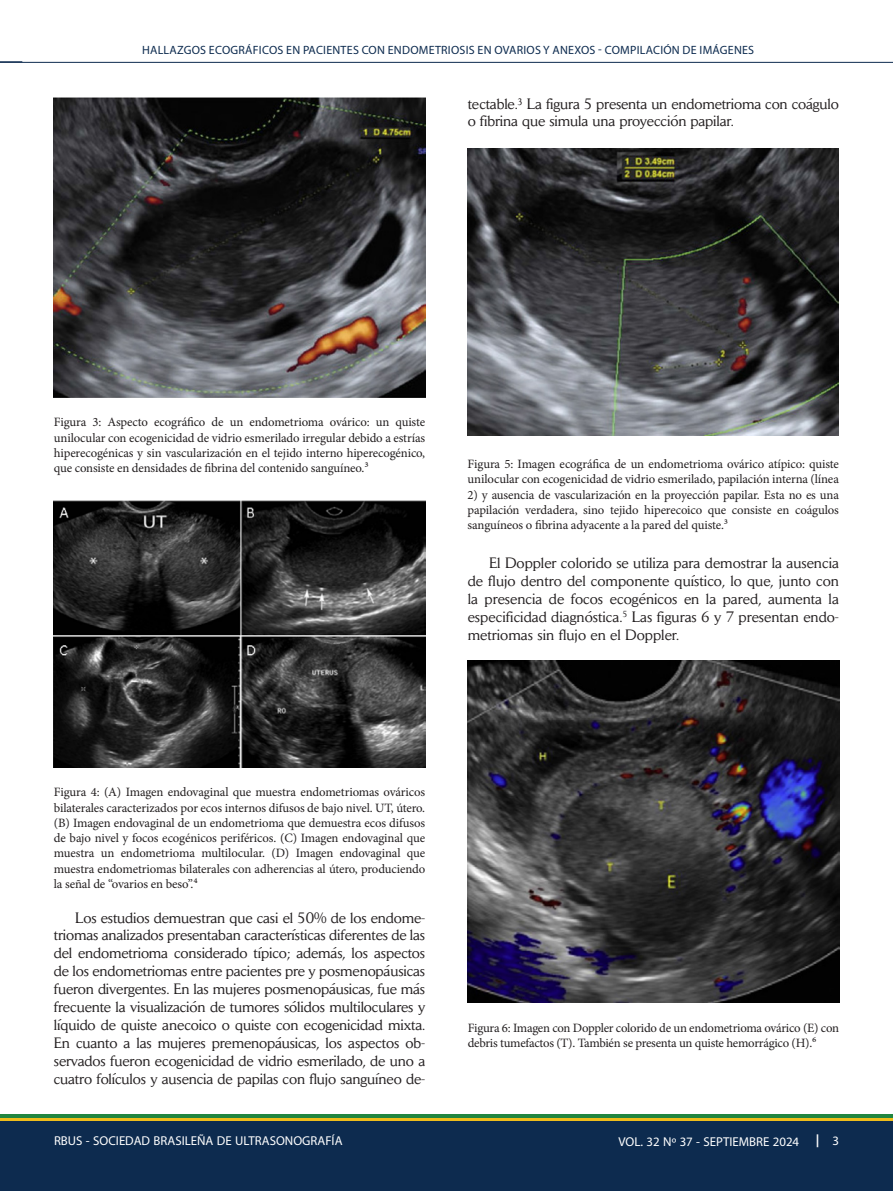
<style>
.page{position:relative;width:893px;height:1191px;background:#fff}
.page>*{position:absolute;margin:0;border:0;box-sizing:border-box;transform-origin:0 0}
.t1{font:18px "Myriad Arabic";color:#fff}
.t2{font:14.85px/17.9px "Daily News";letter-spacing:-.01em;color:#231f20;text-align:justify}
.t3{font:12.75px/15.3px "Minion Pro";letter-spacing:-.015em;color:#231f20;text-align:justify}
.t4{font:12px "Myriad Pro";letter-spacing:.02em;color:#0d2b4f}
.s1{font-weight:700}
</style>
<div class="page">
<div style="left:0;top:1120px;width:893px;height:71px;background:#0d2b4f"></div>
<hr style="left:0;top:1117px;width:893px;height:3px;background:#eebc1b">
<hr style="left:0;top:1114px;width:893px;height:3px;background:#208540">
<img style="left:54px;top:98px;width:371px;height:300px">
<img style="left:54px;top:501px;width:371px;height:266px">
<img style="left:468px;top:149px;width:371px;height:286px">
<img style="left:468px;top:661px;width:371px;height:341px">
<hr style="left:0;top:62px;width:893px;height:1px;background:#0d2b4f">
<svg style="left:0;top:61px;width:22px;height:1px"></svg>
<p class="t4" style="left:142px;top:42px;width:614px">HALLAZGOS ECOGRÁFICOS EN PACIENTES CON ENDOMETRIOSIS EN OVARIOS Y ANEXOS - COMPILACIÓN DE IMÁGENES</p>
<p class="t2" style="left:468px;top:94px;width:373px">tectable.³ La figura 5 presenta un endometrioma con coágulo o fibrina que simula una proyección papilar.</p>
<p class="t3" style="left:54px;top:415px;width:373px">Figura 3: Aspecto ecográfico de un endometrioma ovárico: un quiste unilocular con ecogenicidad de vidrio esmerilado irregular debido a estrías hiperecogénicas y sin vascularización en el tejido interno hiperecogénico, que consiste en densidades de fibrina del contenido sanguíneo.³</p>
<p class="t3" style="left:468px;top:456px;width:373px">Figura 5: Imagen ecográfica de un endometrioma ovárico atípico: quiste unilocular con ecogenicidad de vidrio esmerilado, papilación interna (línea</p>
<p class="t3" style="left:468px;top:487px;width:373px">2) y ausencia de vascularización en la proyección papilar. Esta no es una papilación verdadera, sino tejido hiperecoico que consiste en coágulos sanguíneos o fibrina adyacente a la pared del quiste.³</p>
<p class="t2" style="left:468px;top:554px;width:373px;text-indent:21px">El Doppler colorido se utiliza para demostrar la ausencia de flujo dentro del componente quístico, lo que, junto con la presencia de focos ecogénicos en la pared, aumenta la especificidad diagnóstica.<sup>5</sup> Las figuras 6 y 7 presentan endo&shy;metriomas sin flujo en el Doppler.</p>
<p class="t3" style="left:54px;top:784px;width:373px">Figura 4: (A) Imagen endovaginal que muestra endometriomas ováricos bilaterales caracterizados por ecos internos difusos de bajo nivel. UT, útero. (B) Imagen endovaginal de un endometrioma que demuestra ecos difusos de bajo nivel y focos ecogénicos periféricos. (C) Imagen endovaginal que muestra un endometrioma multilocular. (D) Imagen endovaginal que muestra endometriomas bilaterales con adherencias al útero, produciendo la señal de “ovarios en beso”.⁴</p>
<p class="t2" style="left:54px;top:908px;width:373px;text-indent:21px">Los estudios demuestran que casi el 50% de los endome&shy;triomas analizados presentaban características diferentes de las del endometrioma considerado típico; además, los aspectos de los endometriomas entre pacientes pre y posmenopáusicas fueron divergentes. En las mujeres posmenopáusicas, fue más frecuente la visualización de tumores sólidos multiloculares y líquido de quiste anecoico o quiste con ecogenicidad mixta.<br>En cuanto a las mujeres premenopáusicas, los aspectos ob&shy;servados fueron ecogenicidad de vidrio esmerilado, de uno a cuatro folículos y ausencia de papilas con flujo sanguíneo de-</p>
<p class="t3" style="left:468px;top:1019px;width:373px">Figura 6: Imagen con Doppler colorido de un endometrioma ovárico (E) con debris tumefactos (T). También se presenta un quiste hemorrágico (H).⁶</p>
<h1 class="t1" style="left:54px;top:1128px;width:290px">RBUS - SOCIEDAD BRASILEÑA DE ULTRASONOGRAFÍA</h1>
<h1 class="t1" style="left:618px;top:1129px;width:222px">VOL. 32 Nº 37 - SEPTIEMBRE 2024 <span class="s1">|</span> 3</h1>
</div>
